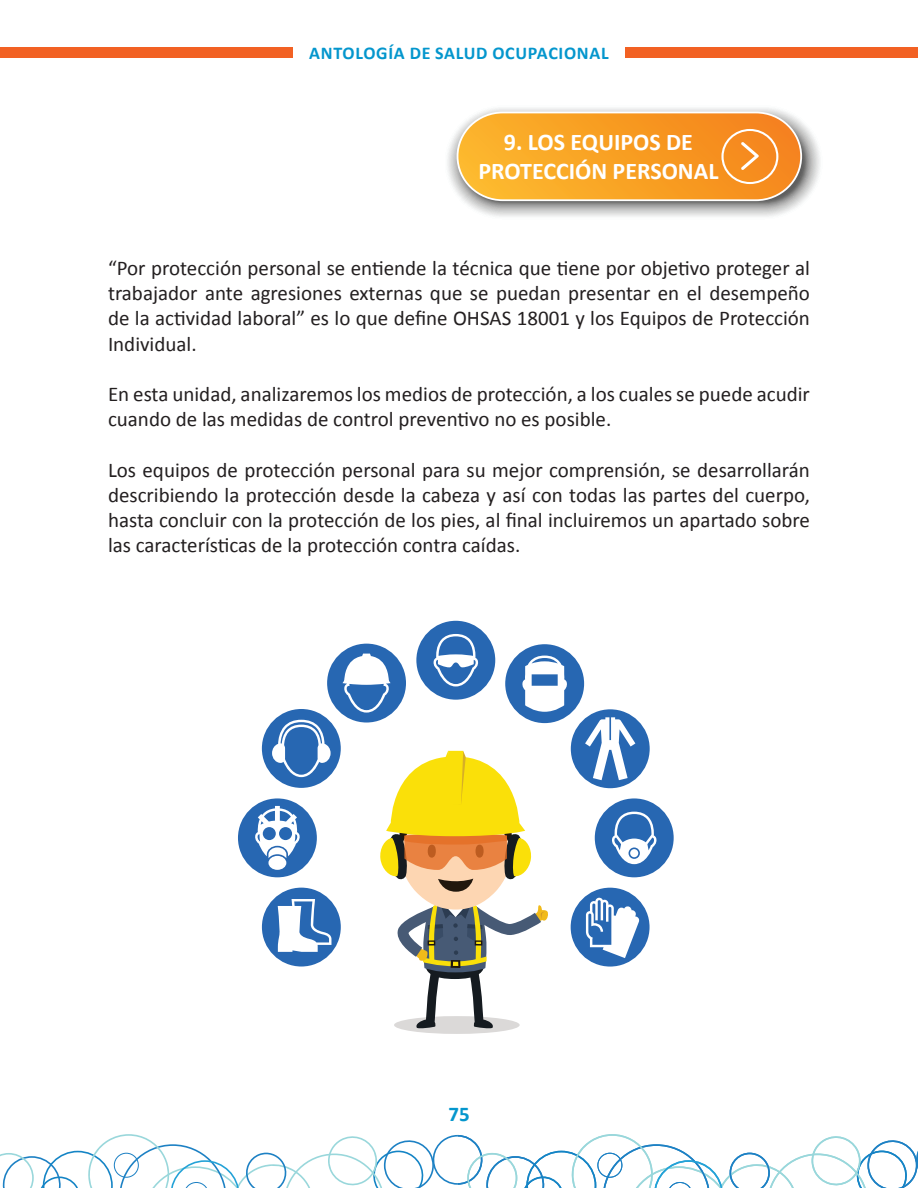
<style>
.page{position:relative;width:918px;height:1188px;background:#fff}
.page>*{position:absolute;margin:0;border:0;box-sizing:border-box;transform-origin:0 0}
.t1{font:700 24px/28.8px "Calibri";color:#fff;text-align:center}
.t2{font:21px/25.2px "Calibri";color:#231f20;text-align:justify}
.t3{font:700 21px "Calibri";color:#0496cd}
.t4{font:700 18px "Calibri";letter-spacing:.04em;color:#0496cd}
</style>
<div class="page">
<div style="left:0;top:47px;width:293px;height:11px;background:#f26123"></div>
<div style="left:625px;top:47px;width:293px;height:11px;background:#f26123"></div>
<svg style="left:0;top:1134px;width:918px;height:54px"></svg>
<svg style="left:447px;top:108px;width:373px;height:109px"></svg>
<svg style="left:456px;top:111px;width:347px;height:91px;background:#f3a53b"></svg>
<div style="left:721px;top:129px;width:57px;height:55px;border:2px solid #fff;border-radius:50%"></div>
<div style="left:394px;top:1016px;width:126px;height:18px;background:#dbd9d8;border-radius:50%"></div>
<div style="left:327px;top:644px;width:79px;height:79px;background:#2767b2;border-radius:50%"></div>
<svg style="left:342px;top:654px;width:49px;height:59px"></svg>
<div style="left:262px;top:709px;width:79px;height:79px;background:#2767b2;border-radius:50%"></div>
<svg style="left:272px;top:720px;width:59px;height:57px"></svg>
<div style="left:238px;top:798px;width:79px;height:79px;background:#2767b2;border-radius:50%"></div>
<svg style="left:255px;top:806px;width:45px;height:52px"></svg>
<div style="left:268px;top:856px;width:18px;height:14px;background:#fff;border-radius:50%"></div>
<div style="left:595px;top:798px;width:79px;height:79px;background:#2767b2;border-radius:50%"></div>
<svg style="left:612px;top:812px;width:45px;height:52px"></svg>
<div style="left:630px;top:849px;width:8px;height:8px;background:#fff;border-radius:50%"></div>
<div style="left:505px;top:644px;width:79px;height:79px;background:#2767b2;border-radius:50%"></div>
<svg style="left:522px;top:656px;width:45px;height:56px"></svg>
<div style="left:262px;top:888px;width:79px;height:79px;background:#2767b2;border-radius:50%"></div>
<svg style="left:278px;top:899px;width:53px;height:53px"></svg>
<div style="left:416px;top:621px;width:79px;height:79px;background:#2767b2;border-radius:50%"></div>
<svg style="left:433px;top:634px;width:46px;height:52px"></svg>
<div style="left:571px;top:888px;width:79px;height:79px;background:#2767b2;border-radius:50%"></div>
<svg style="left:586px;top:898px;width:53px;height:60px"></svg>
<div style="left:571px;top:709px;width:79px;height:79px;background:#2767b2;border-radius:50%"></div>
<svg style="left:585px;top:717px;width:50px;height:63px"></svg>
<svg style="left:380px;top:751px;width:168px;height:278px"></svg>
<p class="t4" style="left:309px;top:42px;width:301px">ANTOLOGÍA DE SALUD OCUPACIONAL</p>
<p class="t1" style="left:478px;top:127px;width:242px">9. LOS EQUIPOS DE<br>PROTECCIÓN PERSONAL</p>
<p class="t2" style="left:108px;top:254px;width:703px">“Por protección personal se entiende la técnica que tiene por objetivo proteger al trabajador ante agresiones externas que se puedan presentar en el desempeño de la actividad laboral” es lo que define OHSAS 18001 y los Equipos de Protección Individual.</p>
<p class="t2" style="left:108px;top:380px;width:703px">En esta unidad, analizaremos los medios de protección, a los cuales se puede acudir cuando de las medidas de control preventivo no es posible.</p>
<p class="t2" style="left:108px;top:456px;width:704px">Los equipos de protección personal para su mejor comprensión, se desarrollarán describiendo la protección desde la cabeza y así con todas las partes del cuerpo, hasta concluir con la protección de los pies, al final incluiremos un apartado sobre las características de la protección contra caídas.</p>
<p class="t3" style="left:448px;top:1101px;width:23px">75</p>
</div>
